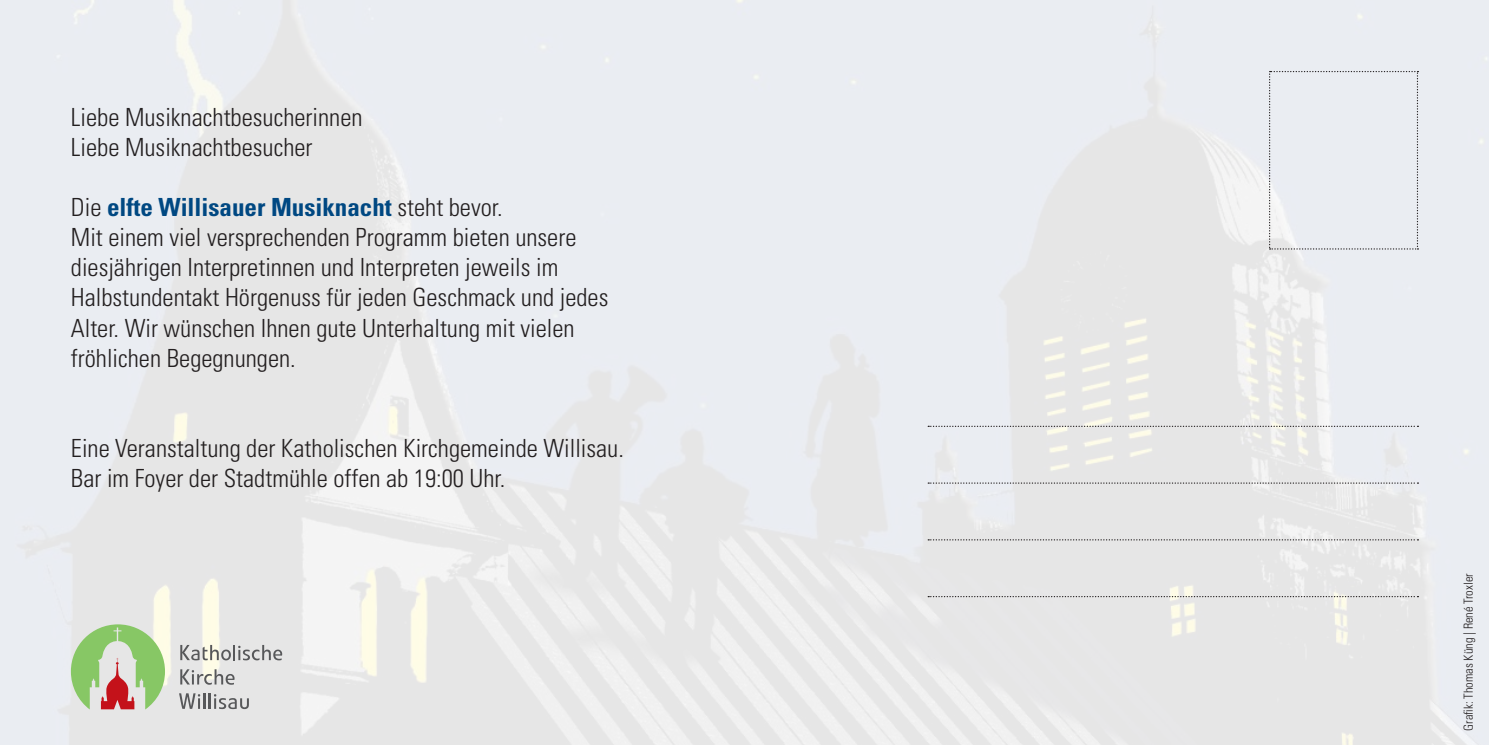
<style>
.page{position:relative;width:1489px;height:745px;background:#fff}
.page>*{position:absolute;margin:0;border:0;box-sizing:border-box;transform-origin:0 0}
.text_hinten{font:300 condensed 25px/30px "Univers";color:#231f20}
.text_hinten-2{font:700 condensed 25px "Univers";color:#004882}
.t1{font:300 condensed 12.5px "Univers";color:#231f20}
.s1{font-weight:300;color:#231f20}
</style>
<div class="page">
<img style="left:0;top:0;width:1488px;height:744px">
<svg style="left:928px;top:425px;width:490px;height:1px"></svg>
<svg style="left:928px;top:482px;width:490px;height:1px"></svg>
<svg style="left:928px;top:539px;width:490px;height:1px"></svg>
<svg style="left:928px;top:595px;width:490px;height:2px"></svg>
<div style="left:1268px;top:71px;width:150px;height:178px;background:#eaedf2"></div>
<svg style="left:180px;top:644px;width:102px;height:16px;background:#bebebc"></svg>
<svg style="left:180px;top:668px;width:54px;height:16px"></svg>
<svg style="left:179px;top:692px;width:70px;height:16px"></svg>
<svg style="left:71px;top:624px;width:94px;height:85px;background:#b6c495"></svg>
<p class="text_hinten" style="left:71px;top:102px;width:293px">Liebe Musiknachtbesucherinnen</p>
<p class="text_hinten" style="left:71px;top:132px;width:243px">Liebe Musiknachtbesucher</p>
<p class="text_hinten-2" style="left:71px;top:192px;width:433px"><span class="s1">Die</span> elfte Willisauer Musiknacht <span class="s1">steht bevor.</span></p>
<p class="text_hinten" style="left:71px;top:222px;width:539px">Mit einem viel versprechenden Programm bieten unsere diesjährigen Interpretinnen und Interpreten jeweils im Halbstundentakt Hörgenuss für jeden Geschmack und jedes Alter. Wir wünschen Ihnen gute Unterhaltung mit vielen fröhlichen Begegnungen.</p>
<p class="text_hinten" style="left:71px;top:432px;width:554px">Eine Veranstaltung der Katholischen Kirchgemeinde Willisau.</p>
<p class="text_hinten" style="left:71px;top:462px;width:436px">Bar im Foyer der Stadtmühle offen ab 19:00 Uhr.</p>
<p class="t1" style="left:1460px;top:730px;width:159px;rotate:-90deg">Grafik: Thomas Küng | René Troxler</p>
</div>
